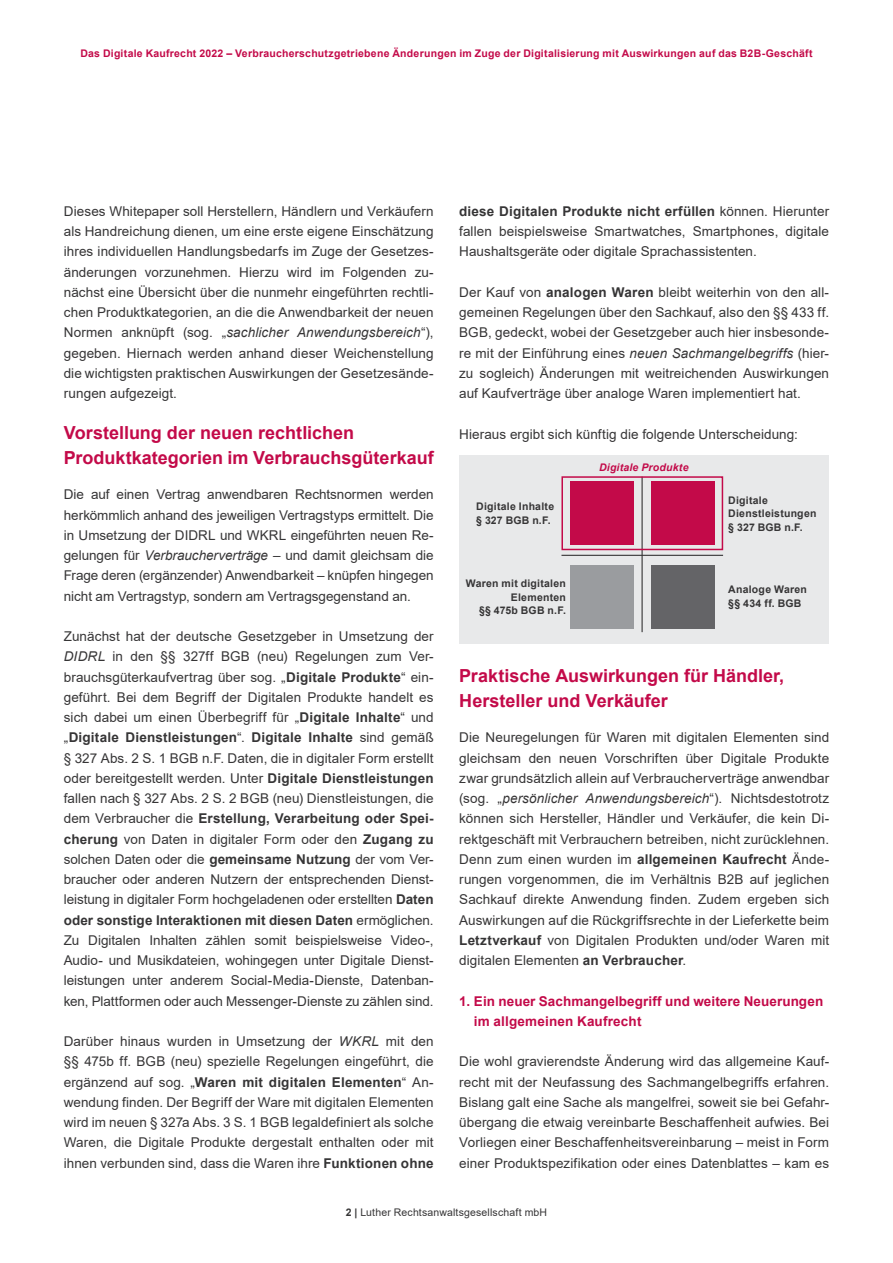
<style>
.page{position:relative;width:893px;height:1263px;background:#fff}
.page>*{position:absolute;margin:0;border:0;box-sizing:border-box;transform-origin:0 0}
.t1{font:700 18px/25.5px "Arial";color:#c30a49}
.t2{font:13.5px/20.2px "Arial";letter-spacing:.005em;color:#363536;text-align:justify}
.t3{font:700 13.5px/20.2px "Arial";letter-spacing:.005em;color:#c30a49}
.t4{font:700 10.5px/13.5px "Arial";letter-spacing:.02em;color:#363536}
.t5{font:700 10.5px "Arial";letter-spacing:.02em;color:#c30a49}
.t6{font:10.5px "Arial";letter-spacing:.015em;color:#363536}
.t7{font:italic 700 10.5px "Arial";letter-spacing:.02em;color:#c30a49}
.s1{font-style:italic}
.s2{font-weight:700}
</style>
<div class="page">
<div style="left:459px;top:455px;width:370px;height:188px;background:#e8e9ea"></div>
<div style="left:651px;top:481px;width:64px;height:64px;background:#c30a49"></div>
<div style="left:571px;top:481px;width:63px;height:64px;background:#c30a49"></div>
<div style="left:651px;top:565px;width:64px;height:64px;background:#646467"></div>
<div style="left:571px;top:565px;width:63px;height:64px;background:#9a9c9f"></div>
<hr style="left:561px;top:555px;width:162px;height:1px;background:#363536">
<hr style="left:641px;top:477px;width:2px;height:155px;background:#363536">
<div style="left:561px;top:476px;width:162px;height:74px;border:2px solid #c30a49"></div>
<p class="t5" style="left:80px;top:46px;width:734px">Das Digitale Kaufrecht 2022 – Verbraucherschutzgetriebene Änderungen im Zuge der Digitalisierung mit Auswirkungen auf das B2B-Geschäft</p>
<p class="t2" style="left:64px;top:201px;width:371px">Dieses Whitepaper soll Herstellern, Händlern und Verkäufern als Handreichung dienen, um eine erste eigene Einschätzung ihres individuellen Handlungsbedarfs im Zuge der Gesetzes&shy;änderungen vorzunehmen. Hierzu wird im Folgenden zu&shy;nächst eine Übersicht über die nunmehr eingeführten rechtli&shy;chen Produktkategorien, an die die Anwendbarkeit der neuen Normen anknüpft (sog. „<span class="s1">sachlicher Anwendungsbereich</span>“), gegeben. Hiernach werden anhand dieser Weichenstellung die wichtigsten praktischen Auswirkungen der Gesetzesände&shy;rungen aufgezeigt.</p>
<h1 class="t1" style="left:64px;top:420px;width:371px">Vorstellung der neuen rechtlichen<br>Produktkategorien im Verbrauchsgüterkauf</h1>
<p class="t2" style="left:64px;top:484px;width:371px">Die auf einen Vertrag anwendbaren Rechtsnormen werden herkömmlich anhand des jeweiligen Vertragstyps ermittelt. Die in Umsetzung der DIDRL und WKRL eingeführten neuen Re&shy;gelungen für <span class="s1">Verbraucherverträge</span> – und damit gleichsam die Frage deren (ergänzender) Anwendbarkeit – knüpfen hingegen nicht am Vertragstyp, sondern am Vertragsgegenstand an.</p>
<p class="t2" style="left:64px;top:626px;width:371px">Zunächst hat der deutsche Gesetzgeber in Umsetzung der <span class="s1">DIDRL</span> in den §§ 327ff BGB (neu) Regelungen zum Ver&shy;brauchsgüterkaufvertrag über sog. „<span class="s2">Digitale Produkte</span>“ ein&shy;geführt. Bei dem Begriff der Digitalen Produkte handelt es sich dabei um einen Überbegriff für „<span class="s2">Digitale Inhalte</span>“ und „<span class="s2">Digitale Dienstleistungen</span>“. <span class="s2">Digitale Inhalte</span> sind gemäß § 327 Abs. 2 S. 1 BGB n.F. Daten, die in digitaler Form erstellt oder bereitgestellt werden. Unter <span class="s2">Digitale Dienstleistungen </span>fallen nach § 327 Abs. 2 S. 2 BGB (neu) Dienstleistungen, die dem Verbraucher die <span class="s2">Erstellung, Verarbeitung oder Spei&shy;cherung</span> von Daten in digitaler Form oder den <span class="s2">Zugang zu </span>solchen Daten oder die <span class="s2">gemeinsame Nutzung</span> der vom Ver&shy;braucher oder anderen Nutzern der entsprechenden Dienst&shy;leistung in digitaler Form hochgeladenen oder erstellten <span class="s2">Daten oder sonstige Interaktionen mit diesen Daten</span> ermöglichen.<br>Zu Digitalen Inhalten zählen somit beispielsweise Video-, Audio- und Musikdateien, wohingegen unter Digitale Dienst&shy;leistungen unter anderem Social-Media-Dienste, Datenban&shy;ken, Plattformen oder auch Messenger-Dienste zu zählen sind.</p>
<p class="t2" style="left:64px;top:1031px;width:371px">Darüber hinaus wurden in Umsetzung der <span class="s1">WKRL</span> mit den §§ 475b ff. BGB (neu) spezielle Regelungen eingeführt, die ergänzend auf sog. „<span class="s2">Waren mit digitalen Elementen</span>“ An&shy;wendung finden. Der Begriff der Ware mit digitalen Elementen wird im neuen § 327a Abs. 3 S. 1 BGB legaldefiniert als solche Waren, die Digitale Produkte dergestalt enthalten oder mit ihnen verbunden sind, dass die Waren ihre <span class="s2">Funktionen ohne</span></p>
<p class="t2" style="left:459px;top:201px;width:371px"><span class="s2">diese Digitalen Produkte nicht erfüllen</span> können. Hierunter fallen beispielsweise Smartwatches, Smartphones, digitale Haushaltsgeräte oder digitale Sprachassistenten.</p>
<p class="t2" style="left:459px;top:282px;width:371px">Der Kauf von <span class="s2">analogen Waren</span> bleibt weiterhin von den all&shy;gemeinen Regelungen über den Sachkauf, also den §§ 433 ff.<br>BGB, gedeckt, wobei der Gesetzgeber auch hier insbesonde&shy;re mit der Einführung eines <span class="s1">neuen Sachmangelbegriffs</span> (hier&shy;zu sogleich) Änderungen mit weitreichenden Auswirkungen auf Kaufverträge über analoge Waren implementiert hat.</p>
<p class="t2" style="left:459px;top:424px;width:340px">Hieraus ergibt sich künftig die folgende Unterscheidung:</p>
<p class="t7" style="left:599px;top:460px;width:91px">Digitale Produkte</p>
<p class="t4" style="left:728px;top:493px;width:90px">Digitale<br>Dienstleistungen § 327 BGB n.F.</p>
<p class="t4" style="left:476px;top:500px;width:79px">Digitale Inhalte § 327 BGB n.F.</p>
<p class="t4" style="left:466px;top:577px;width:102px;text-align:right">Waren mit digitalen<br>Elementen<br>§§ 475b BGB n.F.</p>
<p class="t4" style="left:728px;top:583px;width:80px">Analoge Waren §§ 434 ff. BGB</p>
<h1 class="t1" style="left:459px;top:663px;width:326px">Praktische Auswirkungen für Händler,<br>Hersteller und Verkäufer</h1>
<p class="t2" style="left:459px;top:727px;width:371px">Die Neuregelungen für Waren mit digitalen Elementen sind gleichsam den neuen Vorschriften über Digitale Produkte zwar grundsätzlich allein auf Verbraucherverträge anwendbar (sog. „<span class="s1">persönlicher Anwendungsbereich</span>“). Nichtsdestotrotz können sich Hersteller, Händler und Verkäufer, die kein Di&shy;rektgeschäft mit Verbrauchern betreiben, nicht zurücklehnen.<br>Denn zum einen wurden im <span class="s2">allgemeinen Kaufrecht</span> Ände&shy;rungen vorgenommen, die im Verhältnis B2B auf jeglichen Sachkauf direkte Anwendung finden. Zudem ergeben sich Auswirkungen auf die Rückgriffsrechte in der Lieferkette beim <span class="s2">Letztverkauf</span> von Digitalen Produkten und/oder Waren mit digitalen Elementen <span class="s2">an Verbraucher</span>.</p>
<p class="t3" style="left:474px;top:991px;width:351px;text-indent:-15px">1. Ein neuer Sachmangelbegriff und weitere Neuerungen im allgemeinen Kaufrecht</p>
<p class="t2" style="left:459px;top:1051px;width:371px">Die wohl gravierendste Änderung wird das allgemeine Kauf&shy;recht mit der Neufassung des Sachmangelbegriffs erfahren.<br>Bislang galt eine Sache als mangelfrei, soweit sie bei Gefahr&shy;übergang die etwaig vereinbarte Beschaffenheit aufwies. Bei Vorliegen einer Beschaffenheitsvereinbarung – meist in Form einer Produktspezifikation oder eines Datenblattes – kam es</p>
<p class="t6" style="left:346px;top:1205px;width:203px"><span class="s2">2 |</span> Luther Rechtsanwaltsgesellschaft mbH</p>
</div>
